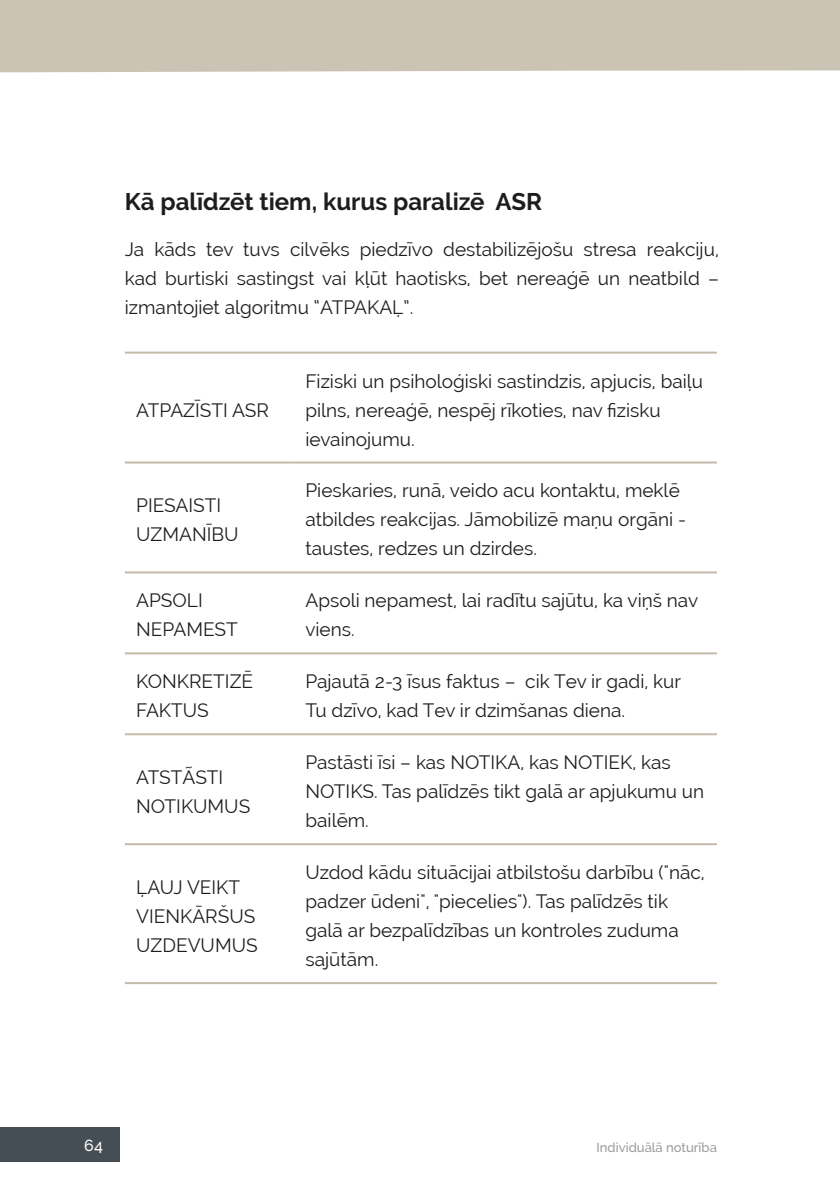
<style>
.page{position:relative;width:840px;height:1191px;background:#fff}
.page>*{position:absolute;margin:0;border:0;box-sizing:border-box;transform-origin:0 0}
.t1{font:700 24px "Raleway";color:#1d1d1b}
.t2{font:19px/29px "Raleway";color:#1d1d1b}
.t3{font:500 16px "Raleway";color:#fff}
.t4{font:500 13px "Raleway";color:#9b999d}
</style>
<div class="page">
<div style="left:0;top:1128px;width:119px;height:34px;background:#464e55"></div>
<div style="left:0;top:0;width:839px;height:73px;background:#cbc4b4"></div>
<hr style="left:125px;top:351px;width:169px;height:2px;background:#c3bba9">
<hr style="left:294px;top:351px;width:422px;height:2px;background:#c3bba9">
<hr style="left:125px;top:461px;width:169px;height:2px;background:#c3bba9">
<hr style="left:294px;top:461px;width:422px;height:2px;background:#c3bba9">
<hr style="left:125px;top:571px;width:169px;height:2px;background:#c3bba9">
<hr style="left:294px;top:571px;width:422px;height:2px;background:#c3bba9">
<hr style="left:125px;top:652px;width:169px;height:2px;background:#c3bba9">
<hr style="left:294px;top:652px;width:422px;height:2px;background:#c3bba9">
<hr style="left:125px;top:733px;width:169px;height:2px;background:#c3bba9">
<hr style="left:294px;top:733px;width:422px;height:2px;background:#c3bba9">
<hr style="left:125px;top:843px;width:169px;height:2px;background:#c3bba9">
<hr style="left:294px;top:843px;width:422px;height:2px;background:#c3bba9">
<hr style="left:125px;top:982px;width:169px;height:2px;background:#c3bba9">
<hr style="left:294px;top:982px;width:422px;height:2px;background:#c3bba9">
<p class="t1" style="left:125px;top:187px;width:418px">Kā palīdzēt tiem, kurus paralizē ASR</p>
<p class="t2" style="left:125px;top:234px;width:595px;text-align:justify">Ja kāds tev tuvs cilvēks piedzīvo destabilizējošu stresa reakciju, kad burtiski sastingst vai kļūt haotisks, bet nereaģē un neatbild – izmantojiet algoritmu “ATPAKAĻ”.</p>
<p class="t2" style="left:136px;top:395px;width:134px">ATPAZĪSTI ASR</p>
<p class="t2" style="left:136px;top:490px;width:104px">PIESAISTI<br>UZMANĪBU</p>
<p class="t2" style="left:305px;top:366px;width:399px">Fiziski un psiholoģiski sastindzis, apjucis, baiļu pilns, nereaģē, nespēj rīkoties, nav fizisku ievainojumu.</p>
<p class="t2" style="left:305px;top:476px;width:382px">Pieskaries, runā, veido acu kontaktu, meklē atbildes reakcijas. Jāmobilizē maņu orgāni - taustes, redzes un dzirdes.</p>
<p class="t2" style="left:136px;top:586px;width:103px">APSOLI<br>NEPAMEST</p>
<p class="t2" style="left:305px;top:586px;width:394px">Apsoli nepamest, lai radītu sajūtu, ka viņš nav viens.</p>
<p class="t2" style="left:136px;top:667px;width:118px">KONKRETIZĒ<br>FAKTUS</p>
<p class="t2" style="left:305px;top:667px;width:377px">Pajautā 2-3 īsus faktus – cik Tev ir gadi, kur<br>Tu dzīvo, kad Tev ir dzimšanas diena.</p>
<p class="t2" style="left:136px;top:762px;width:115px">ATSTÃSTI<br>NOTIKUMUS</p>
<p class="t2" style="left:305px;top:748px;width:400px">Pastāsti īsi – kas NOTIKA, kas NOTIEK, kas<br>NOTIKS. Tas palīdzēs tikt galā ar apjukumu un bailēm.</p>
<p class="t2" style="left:136px;top:872px;width:123px">ĻAUJ VEIKT<br>VIENKĀRŠUS<br>UZDEVUMUS</p>
<p class="t2" style="left:305px;top:857px;width:400px">Uzdod kādu situācijai atbilstošu darbību ("nāc, padzer ūdeni", "piecelies"). Tas palīdzēs tik galā ar bezpalīdzības un kontroles zuduma sajūtām.</p>
<p class="t3" style="left:84px;top:1135px;width:20px">64</p>
<p class="t4" style="left:596px;top:1140px;width:122px">Individuālā noturība</p>
</div>
